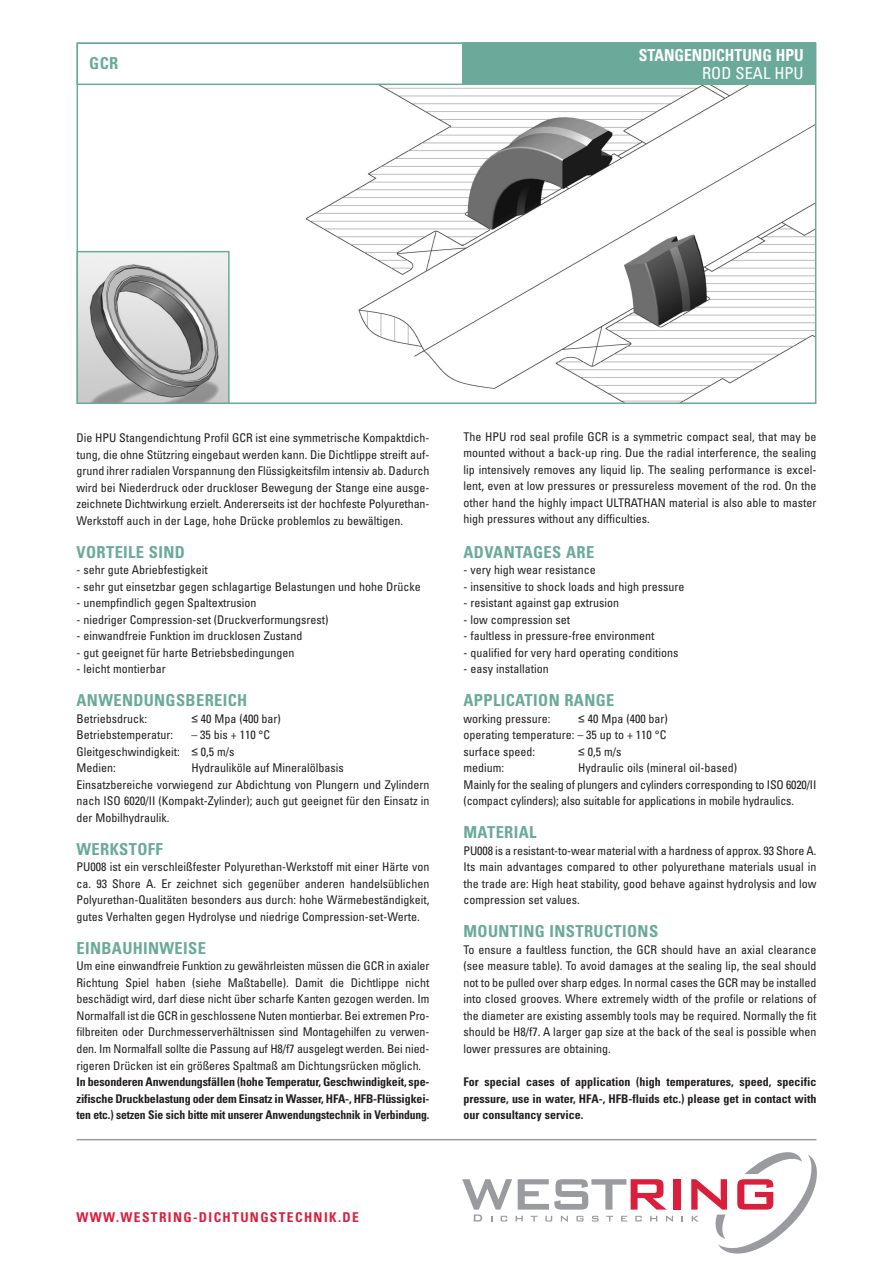
<style>
.page{position:relative;width:893px;height:1263px;background:#fff}
.page>*{position:absolute;margin:0;border:0;box-sizing:border-box;transform-origin:0 0}
.t1{font:700 condensed 16.5px "Univers";letter-spacing:.02em;color:#6baa9a}
.t2{font:700 condensed 16.5px "Univers";color:#fff;scale:.95 1}
.t3{font:condensed 16.5px "Univers";color:#fff}
.t4{font:700 condensed 13.5px "Univers";letter-spacing:.1em;color:#da1f3d}
.t5{font:condensed 12px/16.5px "Univers";color:#231f20;text-align:justify}
.t6{font:700 condensed 12px/16.5px "Univers";letter-spacing:-.005em;color:#231f20;text-align:justify}
.s1{font-family:"Arial";font-stretch:normal}
</style>
<div class="page">
<img style="left:305px;top:85px;width:508px;height:145px">
<div style="left:673px;top:1179px;width:7px;height:30px;background:#da1f3d"></div>
<svg style="left:462px;top:1179px;width:211px;height:42px"></svg>
<svg style="left:691px;top:1152px;width:126px;height:101px"></svg>
<hr style="left:77px;top:1139px;width:739px;height:1px;background:#999b9e">
<div style="left:463px;top:43px;width:353px;height:42px;background:#6baa9a"></div>
<div style="left:77px;top:43px;width:386px;height:42px;border:2px solid #6baa9a"></div>
<img style="left:76px;top:230px;width:741px;height:174px">
<h1 class="t1" style="left:89px;top:57px;width:31px">GCR</h1>
<h1 class="t2" style="left:639px;top:49px;width:175px">STANGENDICHTUNG HPU</h1>
<h1 class="t3" style="left:702px;top:67px;width:103px">ROD SEAL HPU</h1>
<p class="t5" style="left:77px;top:431px;width:354px">Die HPU Stangendichtung Profil GCR ist eine symmetrische Kompaktdich&shy;tung, die ohne Stützring eingebaut werden kann. Die Dichtlippe streift auf&shy;grund ihrer radialen Vorspannung den Flüssigkeitsfilm intensiv ab. Dadurch wird bei Niederdruck oder druckloser Bewegung der Stange eine ausge&shy;zeichnete Dichtwirkung erzielt. Andererseits ist der hochfeste Polyurethan-Werkstoff auch in der Lage, hohe Drücke problemlos zu bewältigen.</p>
<h1 class="t1" style="left:77px;top:546px;width:110px">VORTEILE SIND</h1>
<p class="t5" style="left:77px;top:563px;width:133px">- sehr gute Abriebfestigkeit</p>
<p class="t5" style="left:77px;top:579px;width:346px">- sehr gut einsetzbar gegen schlagartige Belastungen und hohe Drücke</p>
<p class="t5" style="left:77px;top:596px;width:182px">- unempfindlich gegen Spaltextrusion</p>
<p class="t5" style="left:77px;top:612px;width:254px">- niedriger Compression-set (Druckverformungsrest)</p>
<p class="t5" style="left:77px;top:629px;width:227px">- einwandfreie Funktion im drucklosen Zustand</p>
<p class="t5" style="left:77px;top:645px;width:219px">- gut geeignet für harte Betriebsbedingungen</p>
<p class="t5" style="left:77px;top:662px;width:91px">- leicht montierbar</p>
<h1 class="t1" style="left:77px;top:694px;width:172px">ANWENDUNGSBEREICH</h1>
<p class="t5" style="left:77px;top:711px;width:72px">Betriebsdruck:</p>
<p class="t5" style="left:191px;top:711px;width:91px"><span class="s1">≤</span> 40 Mpa (400 bar)</p>
<p class="t5" style="left:77px;top:728px;width:98px">Betriebstemperatur:</p>
<p class="t5" style="left:77px;top:728px;width:195px;text-align:left;text-indent:115px">– 35 bis + 110 °C<br>Gleitgeschwindigkeit: <span class="s1">≤</span> 0,5 m/s<br>Medien:</p>
<p class="t5" style="left:77px;top:761px;width:354px;text-align:left;text-indent:115px">Hydrauliköle auf Mineralölbasis<br>Einsatzbereiche vorwiegend zur Abdichtung von Plungern und Zylindern nach ISO 6020/II (Kompakt-Zylinder); auch gut geeignet für den Einsatz in der Mobilhydraulik.</p>
<h1 class="t1" style="left:77px;top:843px;width:88px">WERKSTOFF</h1>
<p class="t5" style="left:77px;top:860px;width:354px">PU008 ist ein verschleißfester Polyurethan-Werkstoff mit einer Härte von ca. 93 Shore A. Er zeichnet sich gegenüber anderen handelsüblichen Polyurethan-Qualitäten besonders aus durch: hohe Wärmebeständigkeit, gutes Verhalten gegen Hydrolyse und niedrige Compression-set-Werte.</p>
<h1 class="t1" style="left:77px;top:942px;width:131px">EINBAUHINWEISE</h1>
<p class="t5" style="left:77px;top:959px;width:354px">Um eine einwandfreie Funktion zu gewährleisten müssen die GCR in axialer Richtung Spiel haben (siehe Maßtabelle). Damit die Dichtlippe nicht beschädigt wird, darf diese nicht über scharfe Kanten gezogen werden. Im Normalfall ist die GCR in geschlossene Nuten montierbar. Bei extremen Pro&shy;filbreiten oder Durchmesserverhältnissen sind Montagehilfen zu verwen&shy;den. Im Normalfall sollte die Passung auf H8/f7 ausgelegt werden. Bei nied&shy;rigeren Drücken ist ein größeres Spaltmaß am Dichtungsrücken möglich.</p>
<p class="t6" style="left:77px;top:1074px;width:354px">In besonderen Anwendungsfällen (hohe Temperatur, Geschwindigkeit, spe&shy;zifische Druckbelastung oder dem Einsatz in Wasser, HFA-, HFB-Flüssigkei&shy;ten etc.) setzen Sie sich bitte mit unserer Anwendungstechnik in Verbindung.</p>
<p class="t5" style="left:463px;top:429px;width:354px">The HPU rod seal profile GCR is a symmetric compact seal, that may be mounted without a back-up ring. Due the radial interference, the sealing lip intensively removes any liquid lip. The sealing performance is excel&shy;lent, even at low pressures or pressureless movement of the rod. On the other hand the highly impact ULTRATHAN material is also able to master high pressures without any difficulties.</p>
<h1 class="t1" style="left:463px;top:546px;width:132px">ADVANTAGES ARE</h1>
<p class="t5" style="left:463px;top:563px;width:134px">- very high wear resistance</p>
<p class="t5" style="left:463px;top:579px;width:223px">- insensitive to shock loads and high pressure</p>
<p class="t5" style="left:463px;top:596px;width:157px">- resistant against gap extrusion</p>
<p class="t5" style="left:463px;top:612px;width:108px">- low compression set</p>
<p class="t5" style="left:463px;top:629px;width:192px">- faultless in pressure-free environment</p>
<p class="t5" style="left:463px;top:645px;width:216px">- qualified for very hard operating conditions</p>
<p class="t5" style="left:463px;top:662px;width:87px">- easy installation</p>
<h1 class="t1" style="left:463px;top:694px;width:152px">APPLICATION RANGE</h1>
<p class="t5" style="left:463px;top:711px;width:88px">working pressure:</p>
<p class="t5" style="left:463px;top:711px;width:206px;text-align:left;text-indent:115px"><span class="s1">≤</span> 40 Mpa (400 bar) operating temperature: – 35 up to + 110 °C surface speed:</p>
<p class="t5" style="left:578px;top:744px;width:45px"><span class="s1">≤</span> 0,5 m/s</p>
<p class="t5" style="left:463px;top:761px;width:354px;text-align:left;text-indent:115px">Hydraulic oils (mineral oil-based)<br>Mainly for the sealing of plungers and cylinders corresponding to ISO 6020/II (compact cylinders); also suitable for applications in mobile hydraulics.</p>
<h1 class="t1" style="left:463px;top:826px;width:75px">MATERIAL</h1>
<p class="t5" style="left:463px;top:843px;width:354px">PU008 is a resistant-to-wear material with a hardness of approx. 93 Shore A.<br>Its main advantages compared to other polyurethane materials usual in the trade are: High heat stability, good behave against hydrolysis and low compression set values.</p>
<h1 class="t1" style="left:463px;top:925px;width:196px">MOUNTING INSTRUCTIONS</h1>
<p class="t5" style="left:463px;top:942px;width:354px">To ensure a faultless function, the GCR should have an axial clearance (see measure table). To avoid damages at the sealing lip, the seal should not to be pulled over sharp edges. In normal cases the GCR may be installed into closed grooves. Where extremely width of the profile or relations of the diameter are existing assembly tools may be required. Normally the fit should be H8/f7. A larger gap size at the back of the seal is possible when lower pressures are obtaining.</p>
<p class="t6" style="left:463px;top:1074px;width:354px">For special cases of application (high temperatures, speed, specific pressure, use in water, HFA-, HFB-fluids etc.) please get in contact with our consultancy service.</p>
<p class="t5" style="left:463px;top:761px;width:42px">medium:</p>
<p class="t4" style="left:77px;top:1213px;width:284px">WWW.WESTRING-DICHTUNGSTECHNIK.DE</p>
</div>
